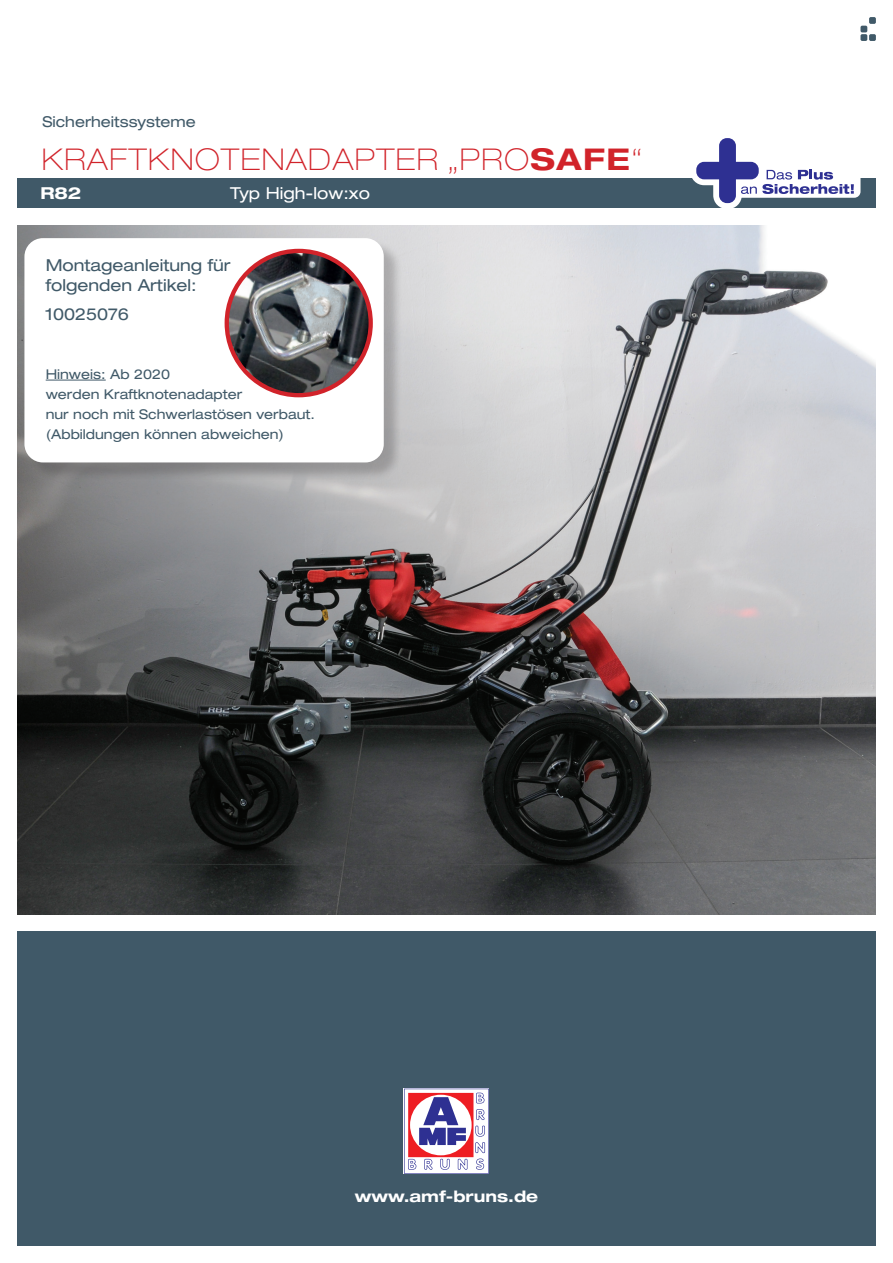
<style>
.page{position:relative;width:893px;height:1263px;background:#fff}
.page>*{position:absolute;margin:0;border:0;box-sizing:border-box;transform-origin:0 0}
.t1{font:100 expanded 30px "Helvetica Neue LT Std";letter-spacing:.05em;color:#d1232a}
.t2{font:expanded 16.5px/20.2px "Helvetica Neue LT Std";color:#405968}
.t3{font:expanded 16.5px "Helvetica Neue LT Std";color:#fff}
.t4{font:700 expanded 16.5px "Helvetica Neue LT Std";color:#fff}
.t5{font:700 expanded 15.75px "Helvetica Neue LT Std";color:#fff}
.t6{font:expanded 15px "Helvetica Neue LT Std";color:#405968}
.t7{font:expanded 13.5px "Helvetica Neue LT Std";color:#405968}
.s1{font-weight:700}
</style>
<div class="page">
<div style="left:17px;top:179px;width:859px;height:29px;background:#405968"></div>
<div style="left:869px;top:17px;width:7px;height:7px;background:#405968;border-radius:2px"></div>
<div style="left:860px;top:26px;width:7px;height:6px;background:#405968;border-radius:2px"></div>
<div style="left:860px;top:34px;width:7px;height:7px;background:#405968;border-radius:2px"></div>
<div style="left:869px;top:34px;width:7px;height:7px;background:#405968;border-radius:2px"></div>
<div style="left:733px;top:164px;width:127px;height:34px;background:#fff;border-radius:6px"></div>
<svg style="left:690px;top:138px;width:164px;height:70px"></svg>
<div style="left:719px;top:138px;width:17px;height:65px;background:#2e3092;border-radius:8px"></div>
<div style="left:696px;top:162px;width:63px;height:17px;background:#2e3092;border-radius:8px"></div>
<div style="left:17px;top:931px;width:859px;height:315px;background:#405968"></div>
<svg style="left:404px;top:1089px;width:85px;height:85px;background:#c9a4bd"></svg>
<img style="left:17px;top:225px;width:859px;height:689px">
<div style="left:27px;top:240px;width:376px;height:241px;background:#231f20;opacity:.24"></div>
<div style="left:24px;top:238px;width:360px;height:224px;background:#fff;border-radius:18px"></div>
<hr style="left:46px;top:380px;width:60px;height:1px;background:#405968">
<img style="left:227px;top:251px;width:144px;height:144px;border-radius:72px">
<div style="left:225px;top:249px;width:148px;height:148px;border:4px solid #d1232a;border-radius:50%"></div>
<p class="t6" style="left:43px;top:112px;width:155px">Sicherheitssysteme</p>
<h1 class="t1" style="left:42px;top:142px;width:602px">KRAFTKNOTENADAPTER „PRO<span class="s1">SAFE</span>“</h1>
<p class="t4" style="left:40px;top:183px;width:42px">R82</p>
<p class="t3" style="left:230px;top:183px;width:141px">Typ High-low:xo</p>
<p class="t2" style="left:46px;top:255px;width:186px">Montageanleitung für folgenden Artikel:</p>
<p class="t2" style="left:46px;top:304px;width:85px">10025076</p>
<p class="t7" style="left:46px;top:366px;width:126px">Hinweis: Ab 2020</p>
<p class="t7" style="left:46px;top:386px;width:198px">werden Kraftknotenadapter</p>
<p class="t7" style="left:46px;top:406px;width:271px">nur noch mit Schwerlastösen verbaut.</p>
<p class="t7" style="left:46px;top:426px;width:240px">(Abbildungen können abweichen)</p>
<p class="t5" style="left:355px;top:1187px;width:185px">www.amf-bruns.de</p>
</div>
